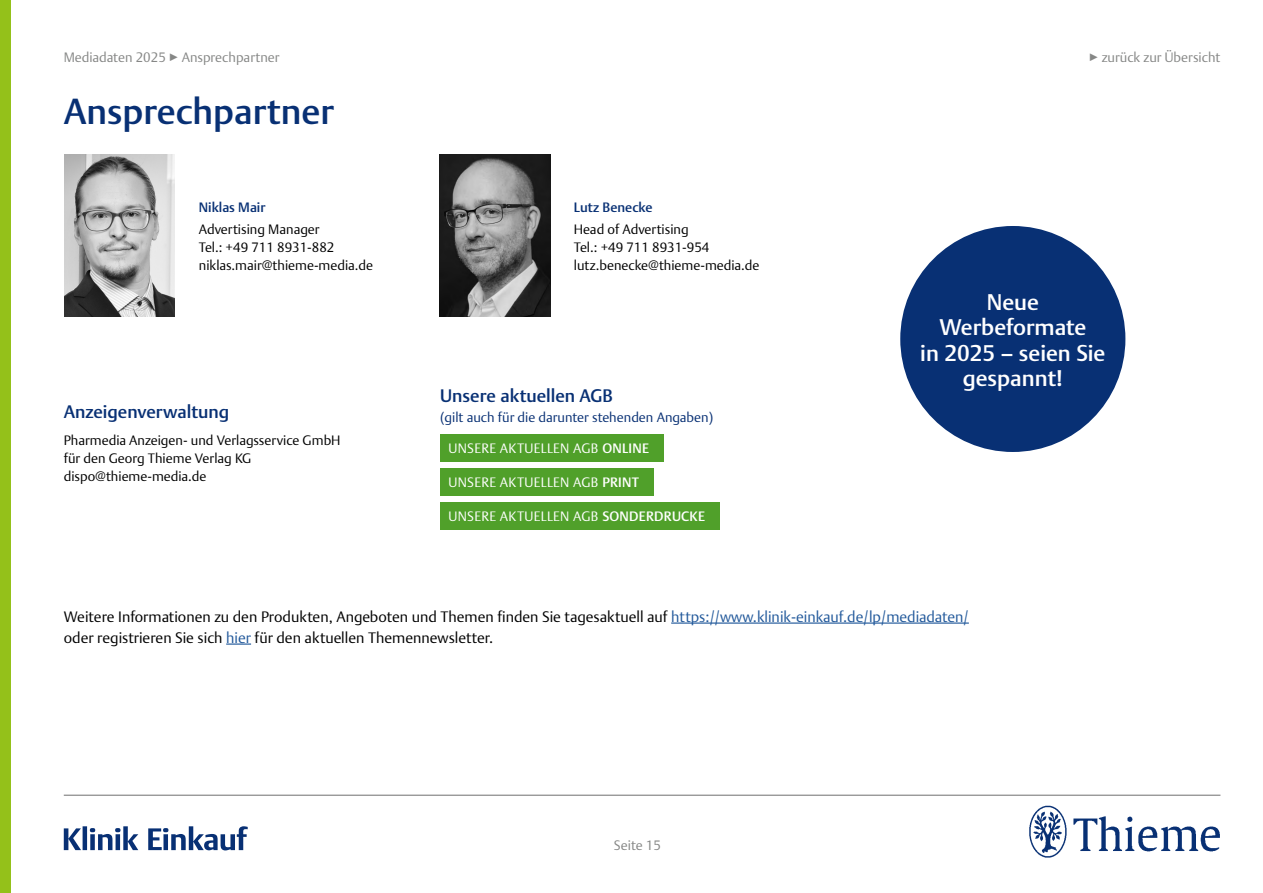
<style>
.page{position:relative;width:1263px;height:893px;background:#fff}
.page>*{position:absolute;margin:0;border:0;box-sizing:border-box;transform-origin:0 0}
.t1{font:500 36px "Thieme Argo 2011";color:#083074}
.t2{font:500 22.5px/25.5px "Thieme Argo 2011";color:#fff;text-align:center}
.t3{font:500 18px "Thieme Argo 2011";color:#083074}
.t4{font:300 15px/21px "Thieme Argo 2011";color:#000}
.t5{font:300 13.5px/18px "Thieme Argo 2011";color:#000}
.t6{font:300 13.5px "Thieme Argo 2011";letter-spacing:.02em;color:#fff}
.t7{font:300 13.5px "Thieme Argo 2011";color:#868786}
.t8{font:300 13.5px "Thieme Argo 2011";color:#083074}
.t9{font:500 13.5px "Thieme Argo 2011";color:#083074}
.s1{font-weight:700}
.s2{font-weight:500}
.s3{color:#22599b}
</style>
<div class="page">
<img style="left:1029px;top:805px;width:191px;height:53px">
<hr style="left:64px;top:795px;width:1156px;height:1px;background:#6e6e6e">
<div style="left:0;top:0;width:11px;height:893px;background:#94c11a"></div>
<svg style="left:64px;top:826px;width:184px;height:24px"></svg>
<img style="left:64px;top:155px;width:111px;height:161px">
<div style="left:440px;top:434px;width:223px;height:28px;background:#50a02a"></div>
<div style="left:440px;top:468px;width:213px;height:28px;background:#50a02a"></div>
<div style="left:440px;top:502px;width:279px;height:28px;background:#50a02a"></div>
<img style="left:439px;top:155px;width:111px;height:161px">
<hr style="left:671px;top:622px;width:298px;height:2px;background:#22599b">
<hr style="left:226px;top:643px;width:25px;height:2px;background:#22599b">
<div style="left:900px;top:226px;width:225px;height:226px;background:#083074;border-radius:50%"></div>
<p class="t7" style="left:64px;top:48px;width:217px">Mediadaten 2025 <span class="s1">▶</span> Ansprechpartner</p>
<h1 class="t1" style="left:64px;top:88px;width:272px">Ansprechpartner</h1>
<p class="t9" style="left:199px;top:198px;width:68px">Niklas Mair</p>
<p class="t5" style="left:199px;top:220px;width:176px">Advertising Manager<br>Tel.: +49 711 8931-882 niklas.mair@thieme-media.de</p>
<h3 class="t3" style="left:64px;top:400px;width:167px">Anzeigenverwaltung</h3>
<p class="t5" style="left:64px;top:431px;width:278px">Pharmedia Anzeigen- und Verlagsservice GmbH für den Georg Thieme Verlag KG dispo@thieme-media.de</p>
<p class="t9" style="left:574px;top:198px;width:80px">Lutz Benecke</p>
<p class="t5" style="left:574px;top:220px;width:187px">Head of Advertising<br>Tel.: +49 711 8931-954 lutz.benecke@thieme-media.de</p>
<h3 class="t3" style="left:440px;top:384px;width:174px">Unsere aktuellen AGB</h3>
<p class="t8" style="left:440px;top:408px;width:275px">(gilt auch für die darunter stehenden Angaben)</p>
<p class="t6" style="left:449px;top:439px;width:202px">UNSERE AKTUELLEN AGB <span class="s2">ONLINE</span></p>
<p class="t6" style="left:449px;top:473px;width:192px">UNSERE AKTUELLEN AGB <span class="s2">PRINT</span></p>
<p class="t6" style="left:449px;top:508px;width:258px">UNSERE AKTUELLEN AGB <span class="s2">SONDERDRUCKE</span></p>
<p class="t7" style="left:1089px;top:48px;width:133px"><span class="s1">▶</span> zurück zur Übersicht</p>
<h2 class="t2" style="left:920px;top:288px;width:187px">Neue<br>Werbeformate<br>in 2025 – seien Sie gespannt!</h2>
<p class="t4" style="left:64px;top:605px;width:907px">Weitere Informationen zu den Produkten, Angeboten und Themen finden Sie tagesaktuell auf <span class="s3">https://www.klinik-einkauf.de/lp/mediadaten/ </span>oder registrieren Sie sich <span class="s3">hier</span> für den aktuellen Themennewsletter.</p>
<p class="t7" style="left:614px;top:837px;width:49px">Seite 15</p>
</div>
